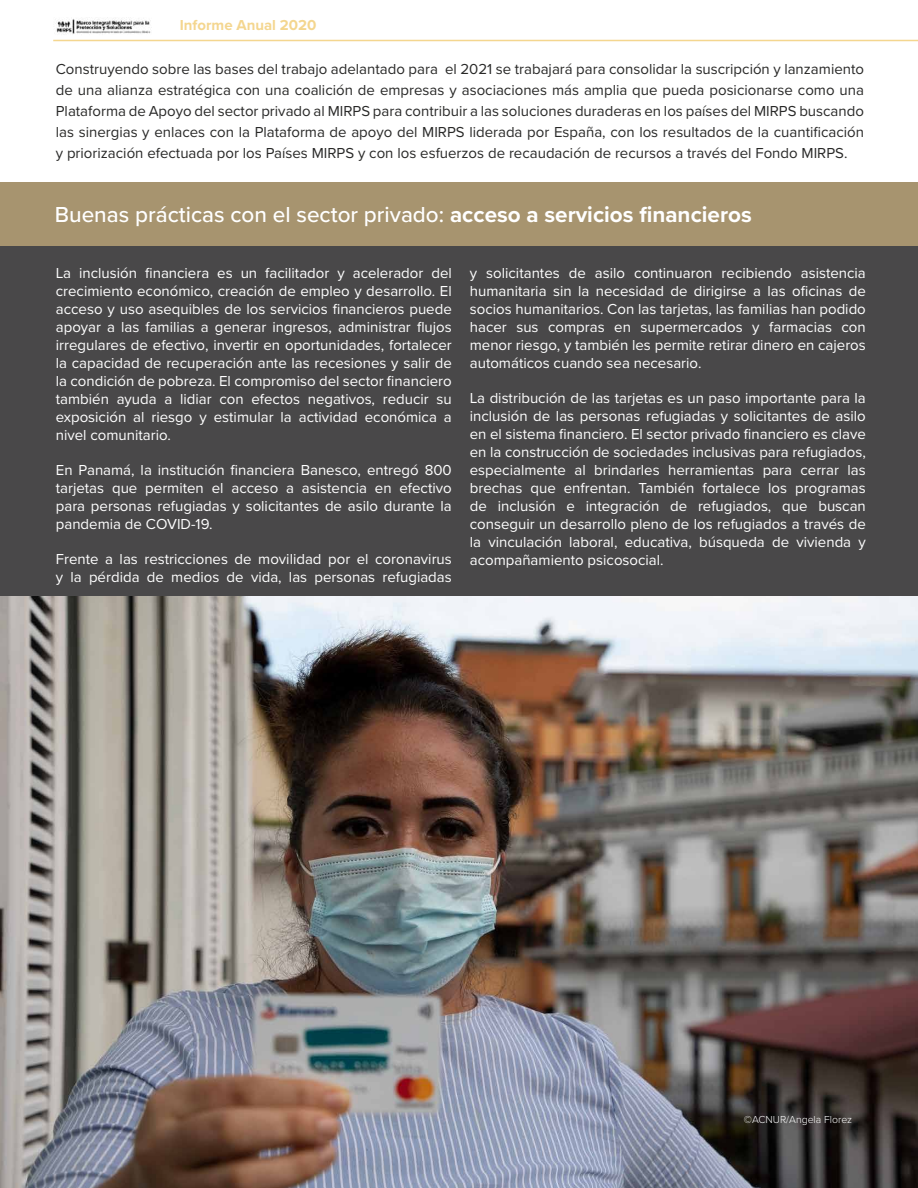
<style>
.page{position:relative;width:918px;height:1188px;background:#fff}
.page>*{position:absolute;margin:0;border:0;box-sizing:border-box;transform-origin:0 0}
.t1{font:500 22.5px "Proxima Nova";color:#fff}
.t2{font:15px/18px "Proxima Nova";color:#fff;text-align:justify}
.t3{font:15px/21px "Proxima Nova";color:#292928;text-align:justify}
.t4{font:700 15px "Proxima Nova";color:#f4d68f}
.t5{font:300 10.5px "Proxima Nova";color:#fff}
.s1{font-weight:700}
</style>
<div class="page">
<hr style="left:53px;top:40px;width:865px;height:1px;background:#f4d68f">
<img style="left:56px;top:18px;width:95px;height:16px">
<img style="left:0;top:596px;width:918px;height:592px">
<div style="left:0;top:183px;width:918px;height:413px;background:#494849"></div>
<div style="left:0;top:183px;width:918px;height:63px;background:#a7946f"></div>
<p class="t4" style="left:180px;top:13px;width:138px">Informe Anual 2020</p>
<p class="t3" style="left:56px;top:58px;width:810px">Construyendo sobre las bases del trabajo adelantado para el 2021 se trabajará para consolidar la suscripción y lanzamiento de una alianza estratégica con una coalición de empresas y asociaciones más amplia que pueda posicionarse como una Plataforma de Apoyo del sector privado al MIRPS para contribuir a las soluciones duraderas en los países del MIRPS buscando las sinergias y enlaces con la Plataforma de apoyo del MIRPS liderada por España, con los resultados de la cuantificación y priorización efectuada por los Países MIRPS y con los esfuerzos de recaudación de recursos a través del Fondo MIRPS.</p>
<h1 class="t1" style="left:55px;top:198px;width:699px">Buenas prácticas con el sector privado: <span class="s1">acceso a servicios financieros</span></h1>
<p class="t2" style="left:56px;top:264px;width:398px">La inclusión financiera es un facilitador y acelerador del crecimiento económico, creación de empleo y desarrollo. El acceso y uso asequibles de los servicios financieros puede apoyar a las familias a generar ingresos, administrar flujos irregulares de efectivo, invertir en oportunidades, fortalecer la capacidad de recuperación ante las recesiones y salir de la condición de pobreza. El compromiso del sector financiero también ayuda a lidiar con efectos negativos, reducir su exposición al riesgo y estimular la actividad económica a nivel comunitario.</p>
<p class="t2" style="left:56px;top:461px;width:397px">En Panamá, la institución financiera Banesco, entregó 800 tarjetas que permiten el acceso a asistencia en efectivo para personas refugiadas y solicitantes de asilo durante la pandemia de COVID-19.</p>
<p class="t2" style="left:56px;top:550px;width:398px">Frente a las restricciones de movilidad por el coronavirus y la pérdida de medios de vida, las personas refugiadas</p>
<p class="t2" style="left:470px;top:264px;width:398px">y solicitantes de asilo continuaron recibiendo asistencia humanitaria sin la necesidad de dirigirse a las oficinas de socios humanitarios. Con las tarjetas, las familias han podido hacer sus compras en supermercados y farmacias con menor riesgo, y también les permite retirar dinero en cajeros automáticos cuando sea necesario.</p>
<p class="t2" style="left:470px;top:389px;width:398px">La distribución de las tarjetas es un paso importante para la inclusión de las personas refugiadas y solicitantes de asilo en el sistema financiero. El sector privado financiero es clave en la construcción de sociedades inclusivas para refugiados, especialmente al brindarles herramientas para cerrar las brechas que enfrentan. También fortalece los programas de inclusión e integración de refugiados, que buscan conseguir un desarrollo pleno de los refugiados a través de la vinculación laboral, educativa, búsqueda de vivienda y acompañamiento psicosocial.</p>
<p class="t5" style="left:744px;top:1112px;width:110px">©ACNUR/Angela Florez</p>
</div>
